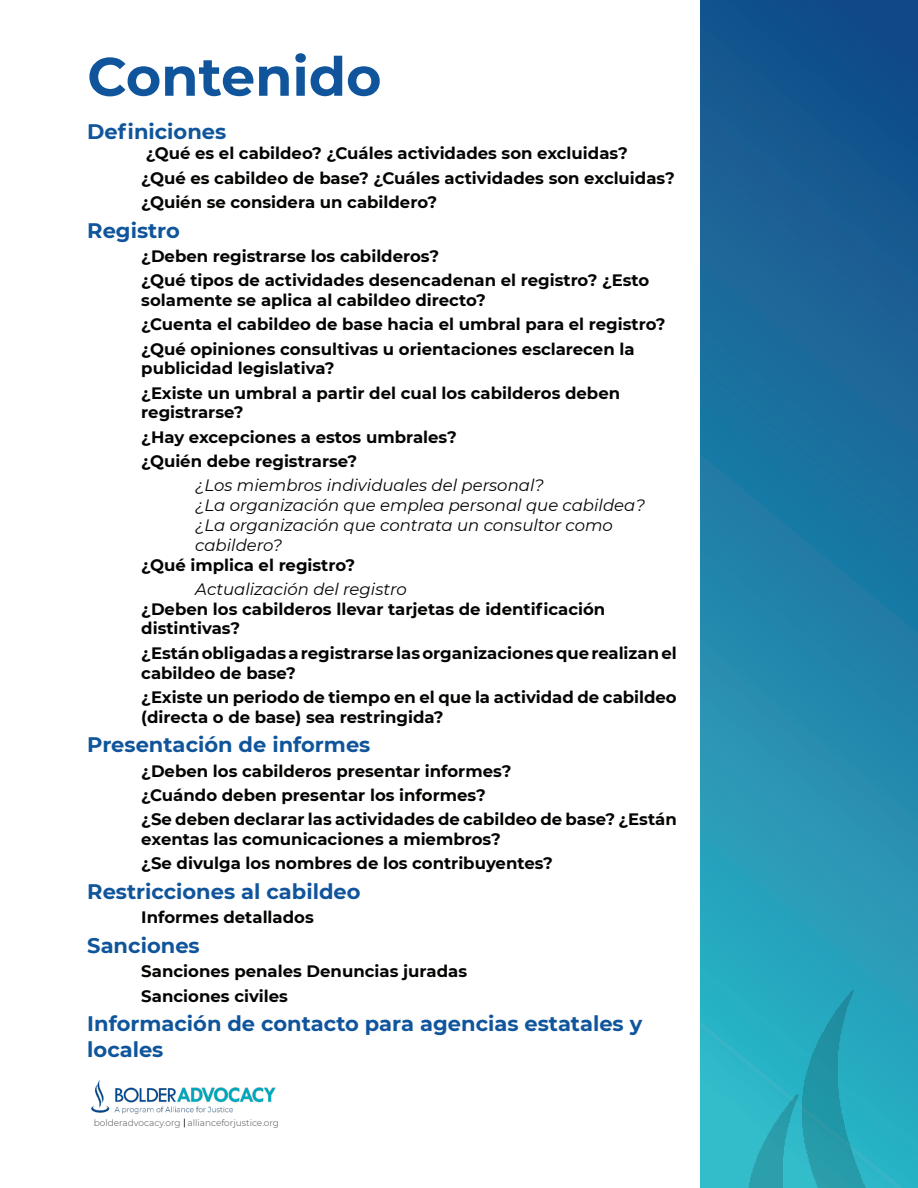
<style>
.page{position:relative;width:918px;height:1188px;background:#fff}
.page>*{position:absolute;margin:0;border:0;box-sizing:border-box;transform-origin:0 0}
.t1{font:700 54px "Montserrat";color:#10559b}
.Heading_1{font:700 21px/25.2px "Montserrat";color:#10559b}
.Heading_1-2{font:700 16.5px/19.8px "Montserrat";color:#040503}
.Heading_1-3{font:italic 16.5px/19.8px "Montserrat";color:#040503}
.t2{font:300 9px "Montserrat";color:#494a4a}
</style>
<div class="page">
<svg style="left:701px;top:0;width:217px;height:989px;background:#1e77a2"></svg>
<img style="left:700px;top:989px;width:218px;height:199px">
<img style="left:92px;top:1080px;width:184px;height:34px">
<p class="t1" style="left:87px;top:38px;width:296px">Contenido</p>
<p class="Heading_1" style="left:87px;top:118px;width:141px">Definiciones</p>
<p class="Heading_1-2" style="left:146px;top:143px;width:483px">¿Qué es el cabildeo? ¿Cuáles actividades son excluidas?</p>
<p class="Heading_1-2" style="left:141px;top:167px;width:535px">¿Qué es cabildeo de base? ¿Cuáles actividades son excluidas?</p>
<p class="Heading_1-2" style="left:141px;top:191px;width:297px">¿Quién se considera un cabildero?</p>
<p class="Heading_1" style="left:87px;top:216px;width:94px">Registro</p>
<p class="Heading_1-2" style="left:141px;top:245px;width:299px">¿Deben registrarse los cabilderos?</p>
<p class="Heading_1-2" style="left:141px;top:270px;width:510px">¿Qué tipos de actividades desencadenan el registro? ¿Esto solamente se aplica al cabildeo directo?</p>
<p class="Heading_1-2" style="left:141px;top:314px;width:526px">¿Cuenta el cabildeo de base hacia el umbral para el registro?</p>
<p class="Heading_1-2" style="left:141px;top:338px;width:495px">¿Qué opiniones consultivas u orientaciones esclarecen la publicidad legislativa?</p>
<p class="Heading_1-2" style="left:141px;top:382px;width:480px">¿Existe un umbral a partir del cual los cabilderos deben registrarse?</p>
<p class="Heading_1-2" style="left:141px;top:426px;width:317px">¿Hay excepciones a estos umbrales?</p>
<p class="Heading_1-2" style="left:141px;top:450px;width:218px">¿Quién debe registrarse?</p>
<p class="Heading_1-3" style="left:195px;top:475px;width:350px">¿Los miembros individuales del personal?</p>
<p class="Heading_1-3" style="left:195px;top:495px;width:451px">¿La organización que emplea personal que cabildea?</p>
<p class="Heading_1-3" style="left:195px;top:515px;width:419px">¿La organización que contrata un consultor como cabildero?</p>
<p class="Heading_1-2" style="left:141px;top:554px;width:215px">¿Qué implica el registro?</p>
<p class="Heading_1-3" style="left:195px;top:578px;width:213px">Actualización del registro</p>
<p class="Heading_1-2" style="left:141px;top:598px;width:466px">¿Deben los cabilderos llevar tarjetas de identificación distintivas?</p>
<p class="Heading_1-2" style="left:141px;top:642px;width:537px">¿Están obligadas a registrarse las organizaciones que realizan el cabildeo de base?</p>
<p class="Heading_1-2" style="left:141px;top:686px;width:537px">¿Existe un periodo de tiempo en el que la actividad de cabildeo (directa o de base) sea restringida?</p>
<p class="Heading_1" style="left:87px;top:731px;width:285px">Presentación de informes</p>
<p class="Heading_1-2" style="left:141px;top:760px;width:372px">¿Deben los cabilderos presentar informes?</p>
<p class="Heading_1-2" style="left:141px;top:784px;width:346px">¿Cuándo deben presentar los informes?</p>
<p class="Heading_1-2" style="left:141px;top:809px;width:537px">¿Se deben declarar las actividades de cabildeo de base? ¿Están exentas las comunicaciones a miembros?</p>
<p class="Heading_1-2" style="left:141px;top:853px;width:413px">¿Se divulga los nombres de los contribuyentes?</p>
<p class="Heading_1" style="left:87px;top:878px;width:275px">Restricciones al cabildeo</p>
<p class="Heading_1-2" style="left:141px;top:907px;width:174px">Informes detallados</p>
<p class="Heading_1" style="left:87px;top:932px;width:114px">Sanciones</p>
<p class="Heading_1-2" style="left:141px;top:961px;width:327px">Sanciones penales Denuncias juradas</p>
<p class="Heading_1-2" style="left:141px;top:985px;width:148px">Sanciones civiles</p>
<p class="Heading_1" style="left:87px;top:1010px;width:557px">Información de contacto para agencias estatales y locales</p>
<p class="t2" style="left:94px;top:1117px;width:187px">bolderadvocacy.org allianceforjustice.org</p>
</div>
